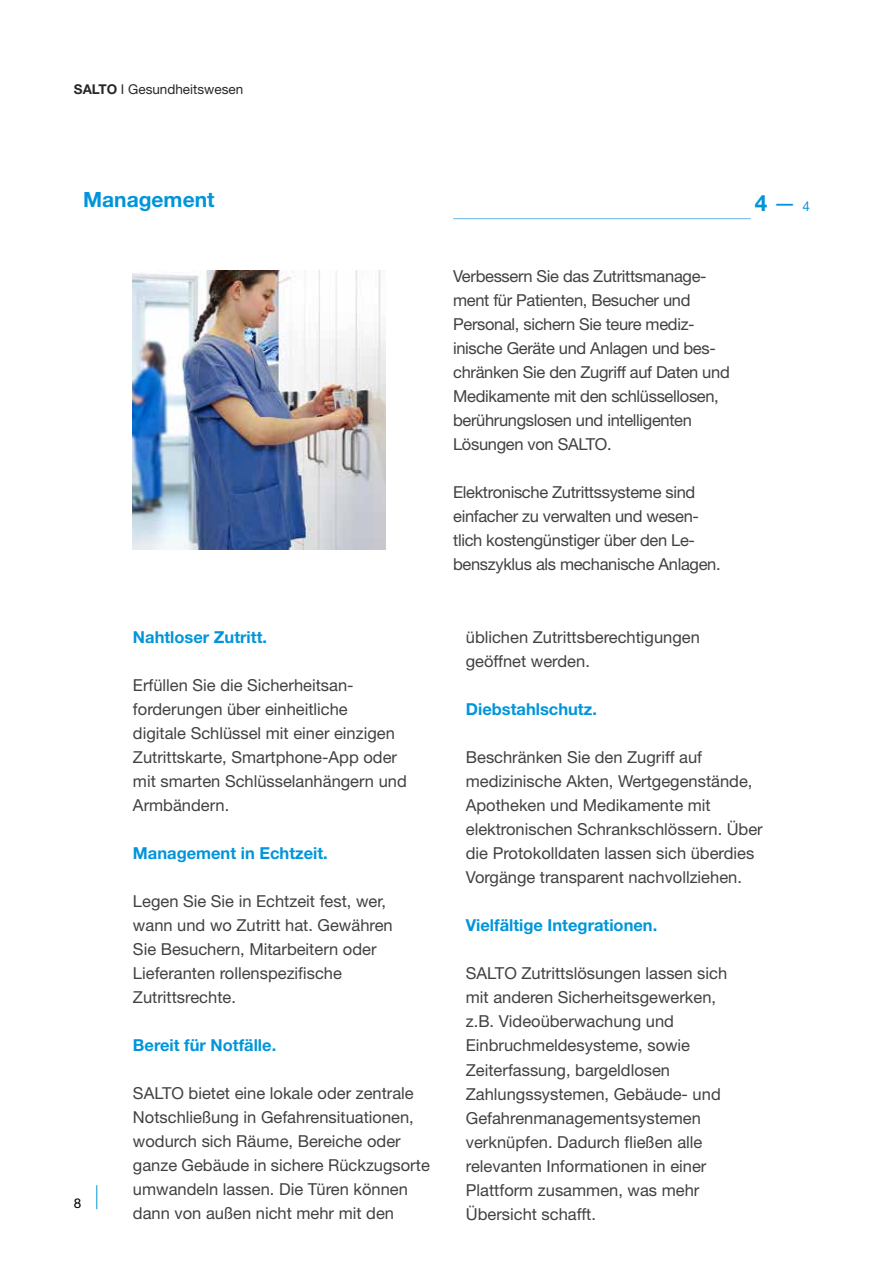
<style>
.page{position:relative;width:893px;height:1263px;background:#fff}
.page>*{position:absolute;margin:0;border:0;box-sizing:border-box;transform-origin:0 0}
.t1{font:700 22.5px "Helvetica Neue LT Std";color:#0095da}
.t2{font:700 21px "Helvetica Neue LT Std";color:#0095da}
.t3{font:16.5px/24px "Helvetica Neue LT Std";color:#414042}
.t4{font:16.5px/24px "Helvetica Neue LT Std";letter-spacing:-.02em;color:#414042}
.t5{font:700 16.5px "Helvetica Neue LT Std";color:#0095da}
.t6{font:13.5px "Helvetica Neue LT Std";color:#292829}
.t7{font:13.5px "Helvetica Neue LT Std";color:#000}
.s1{font-weight:700}
.s2{font-weight:400}
.s3{font-weight:400;font-size:13.5px}
</style>
<div class="page">
<svg style="left:96px;top:1185px;width:1px;height:24px"></svg>
<hr style="left:453px;top:218px;width:298px;height:1px;background:#75bee9">
<img style="left:133px;top:270px;width:252px;height:279px">
<p class="t6" style="left:74px;top:81px;width:171px"><span class="s1">SALTO</span> I Gesundheitswesen</p>
<p class="t2" style="left:83px;top:186px;width:133px">Management</p>
<p class="t7" style="left:74px;top:1195px;width:9px">8</p>
<p class="t5" style="left:133px;top:627px;width:136px">Nahtloser Zutritt.</p>
<p class="t3" style="left:133px;top:673px;width:275px">Erfüllen Sie die Sicherheitsan&shy;forderungen über einheitliche<br>digitale Schlüssel mit einer einzigen<br>Zutrittskarte, Smartphone-App oder mit smarten Schlüsselanhängern und<br>Armbändern.</p>
<p class="t5" style="left:133px;top:843px;width:196px">Management in Echtzeit.</p>
<p class="t3" style="left:133px;top:889px;width:261px">Legen Sie Sie in Echtzeit fest, wer, wann und wo Zutritt hat. Gewähren<br>Sie Besuchern, Mitarbeitern oder<br>Lieferanten rollenspezifische<br>Zutrittsrechte.</p>
<p class="t5" style="left:133px;top:1035px;width:145px">Bereit für Notfälle.</p>
<p class="t3" style="left:133px;top:1081px;width:298px">SALTO bietet eine lokale oder zentrale Notschließung in Gefahrensituationen, wodurch sich Räume, Bereiche oder ganze Gebäude in sichere Rückzugsorte umwandeln lassen. Die Türen können dann von außen nicht mehr mit den</p>
<p class="t4" style="left:453px;top:264px;width:278px">Verbessern Sie das Zutrittsmanage&shy;ment für Patienten, Besucher und Personal, sichern Sie teure mediz&shy;inische Geräte und Anlagen und bes&shy;chränken Sie den Zugriff auf Daten und Medikamente mit den schlüssellosen, berührungslosen und intelligenten Lösungen von SALTO.</p>
<p class="t4" style="left:453px;top:480px;width:269px">Elektronische Zutrittssysteme sind einfacher zu verwalten und wesen&shy;tlich kostengünstiger über den Le&shy;benszyklus als mechanische Anlagen.</p>
<h1 class="t1" style="left:755px;top:189px;width:57px">4 <span class="s2">—</span> <span class="s3">4</span></h1>
<p class="t3" style="left:466px;top:625px;width:236px">üblichen Zutrittsberechtigungen geöffnet werden.</p>
<p class="t5" style="left:466px;top:699px;width:133px">Diebstahlschutz.</p>
<p class="t3" style="left:466px;top:745px;width:298px">Beschränken Sie den Zugriff auf medizinische Akten, Wertgegenstände, Apotheken und Medikamente mit elektronischen Schrankschlössern. Über die Protokolldaten lassen sich überdies Vorgänge transparent nachvollziehen.</p>
<p class="t5" style="left:466px;top:915px;width:193px">Vielfältige Integrationen.</p>
<p class="t3" style="left:466px;top:961px;width:263px">SALTO Zutrittslösungen lassen sich mit anderen Sicherheitsgewerken, z.B. Videoüberwachung und<br>Einbruchmeldesysteme, sowie<br>Zeiterfassung, bargeldlosen<br>Zahlungssystemen, Gebäude- und<br>Gefahrenmanagementsystemen verknüpfen. Dadurch fließen alle relevanten Informationen in einer<br>Plattform zusammen, was mehr<br>Übersicht schafft.</p>
</div>
